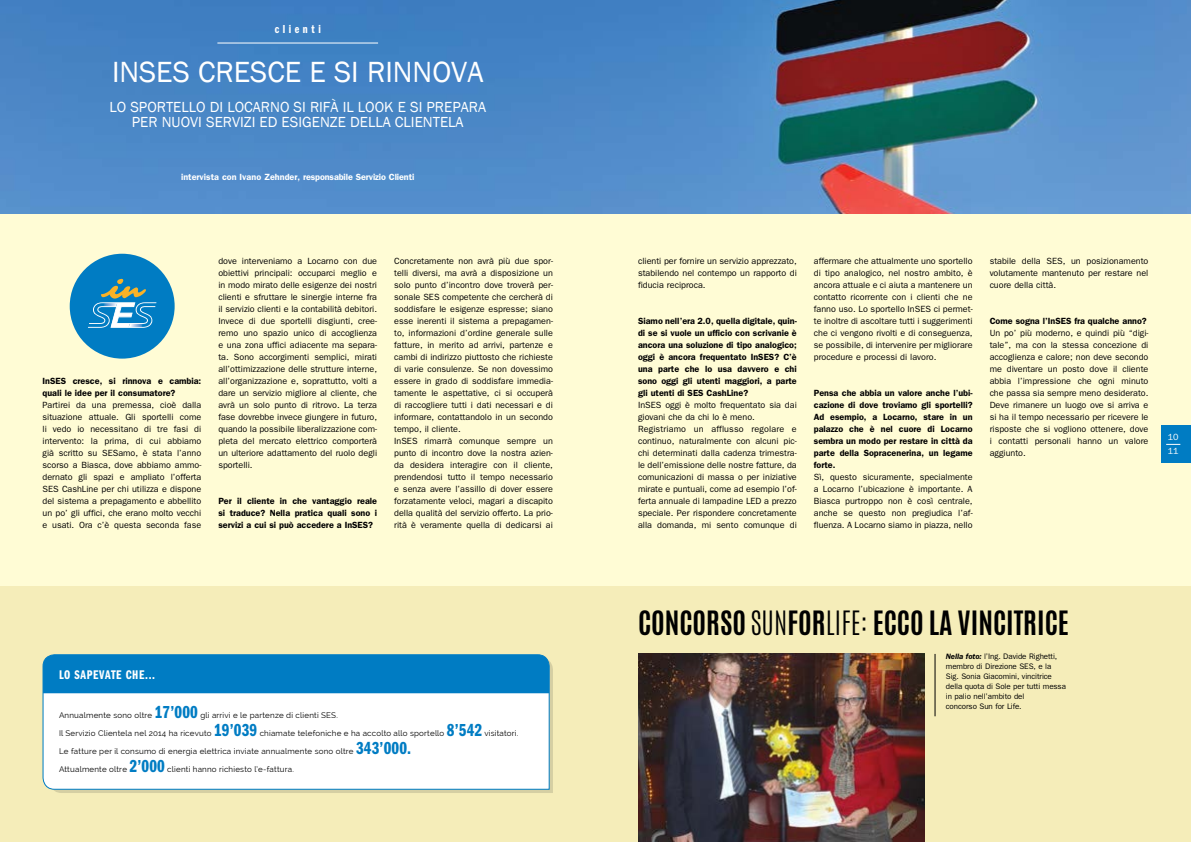
<style>
.page{position:relative;width:1191px;height:842px;background:#fff}
.page>*{position:absolute;margin:0;border:0;box-sizing:border-box;transform-origin:0 0}
.t1{font:30px "Franklin Gothic";color:#fff}
.t2{font:700 28px "Antonio";color:#000}
.t3{font:18px "ITC Franklin Gothic Std Dm Cp";letter-spacing:.01em;color:#007cc3}
.t4{font:15px/15px "Franklin Gothic";color:#fff;text-align:center}
.t5{font:13px "ITC Franklin Gothic Std Dm Cp";letter-spacing:.05em;color:#fff}
.t6{font:12px "ITC Franklin Gothic Std Dm Cp";letter-spacing:.3em;color:#fff}
.t7{font:9px/12px "ITC Franklin Gothic Std";color:#000;text-align:justify}
.t8{font:600 9px/12px "ITC Franklin Gothic Std";color:#000;text-align:justify}
.t9{font:600 9px "ITC Franklin Gothic Std";letter-spacing:-.01em;color:#fff}
.t10{font:9px/14px "ITC Franklin Gothic Std";color:#fff}
.t11{font:8px "Raleway";letter-spacing:.025em;color:#000}
.t12{font:8px/10px "ITC Franklin Gothic Std";letter-spacing:-.01em;color:#000}
.s1{font-weight:300}
.s2{font-weight:600;font-style:italic}
</style>
<div class="page">
<div style="left:0;top:213px;width:609px;height:629px;background:#fffcd5"></div>
<div style="left:0;top:587px;width:609px;height:255px;background:#f5edb9"></div>
<img style="left:0;top:0;width:595px;height:214px">
<hr style="left:217px;top:43px;width:161px;height:1px;background:#fff">
<div style="left:54px;top:662px;width:499px;height:131px;background:#d5cfa3"></div>
<div style="left:42px;top:654px;width:508px;height:136px;background:#fff"></div>
<div style="left:43px;top:655px;width:506px;height:38px;background:#007cc3"></div>
<div style="left:70px;top:254px;width:105px;height:105px;background:#007cc3;border-radius:50%"></div>
<svg style="left:88px;top:279px;width:68px;height:49px"></svg>
<div style="left:595px;top:213px;width:596px;height:629px;background:#fffcd5"></div>
<div style="left:595px;top:587px;width:596px;height:255px;background:#f5edb9"></div>
<img style="left:595px;top:0;width:596px;height:214px">
<div style="left:1161px;top:426px;width:30px;height:37px;background:#007cc3"></div>
<svg style="left:1166px;top:444px;width:14px;height:1px"></svg>
<img style="left:638px;top:654px;width:286px;height:188px">
<hr style="left:935px;top:654px;width:1px;height:62px;background:#000">
<h3 class="t6" style="left:275px;top:23px;width:48px">clienti</h3>
<h1 class="t1" style="left:112px;top:53px;width:373px">INSES CRESCE E SI RINNOVA</h1>
<h3 class="t4" style="left:109px;top:100px;width:378px">LO SPORTELLO DI LOCARNO SI RIFÀ IL LOOK E SI PREPARA<br>PER NUOVI SERVIZI ED ESIGENZE DELLA CLIENTELA</h3>
<p class="t9" style="left:181px;top:172px;width:235px">intervista con Ivano Zehnder, responsabile Servizio Clienti</p>
<p class="t8" style="left:43px;top:375px;width:160px">InSES cresce, si rinnova e cambia: quali le idee per il consumatore?</p>
<p class="t7" style="left:43px;top:399px;width:160px">Partirei da una premessa, cioè dalla situazione attuale. Gli sportelli come li vedo io necessitano di tre fasi di intervento: la prima, di cui abbiamo già scritto su SESamo, è stata l’anno scorso a Biasca, dove abbiamo ammo&shy;dernato gli spazi e ampliato l’offerta SES CashLine per chi utilizza e dispone del sistema a prepagamento e abbellito un po’ gli uffici, che erano molto vecchi e usati. Ora c’è questa seconda fase</p>
<p class="t7" style="left:218px;top:255px;width:160px">dove interveniamo a Locarno con due obiettivi principali: occuparci meglio e in modo mirato delle esigenze dei nostri clienti e sfruttare le sinergie interne fra il servizio clienti e la contabilità debitori.<br>Invece di due sportelli disgiunti, cree&shy;remo uno spazio unico di accoglienza e una zona uffici adiacente ma separa&shy;ta. Sono accorgimenti semplici, mirati all’ottimizzazione delle strutture interne, all’organizzazione e, soprattutto, volti a dare un servizio migliore al cliente, che avrà un solo punto di ritrovo. La terza fase dovrebbe invece giungere in futuro, quando la possibile liberalizzazione com&shy;pleta del mercato elettrico comporterà un ulteriore adattamento del ruolo degli sportelli.</p>
<p class="t8" style="left:218px;top:495px;width:160px">Per il cliente in che vantaggio reale si traduce? Nella pratica quali sono i servizi a cui si può accedere a InSES?</p>
<p class="t7" style="left:394px;top:255px;width:160px;text-align:left">Concretamente non avrà più due spor&shy;telli diversi, ma avrà a disposizione un solo punto d’incontro dove troverà per&shy;sonale SES competente che cercherà di soddisfare le esigenze espresse; siano esse inerenti il sistema a prepagamen&shy;to, informazioni d’ordine generale sulle fatture, in merito ad arrivi, partenze e cambi di indirizzo piuttosto che richieste di varie consulenze. Se non dovessimo essere in grado di soddisfare immedia&shy;tamente le aspettative, ci si occuperà di raccogliere tutti i dati necessari e di informare, contattandolo in un secondo tempo, il cliente.<br>InSES rimarrà comunque sempre un punto di incontro dove la nostra azien&shy;da desidera interagire con il cliente, prendendosi tutto il tempo necessario e senza avere l’assillo di dover essere forzatamente veloci, magari a discapito della qualità del servizio offerto. La prio&shy;rità è veramente quella di dedicarsi ai</p>
<h3 class="t5" style="left:59px;top:668px;width:98px">LO SAPEVATE CHE...</h3>
<p class="t11" style="left:59px;top:711px;width:95px">Annualmente sono oltre</p>
<h3 class="t3" style="left:155px;top:702px;width:45px">17’000</h3>
<p class="t11" style="left:200px;top:711px;width:139px">gli arrivi e le partenze di clienti SES.</p>
<p class="t11" style="left:59px;top:729px;width:154px">Il Servizio Clientela nel 2014 ha ricevuto</p>
<h3 class="t3" style="left:214px;top:720px;width:45px">19’039</h3>
<p class="t11" style="left:260px;top:729px;width:186px">chiamate telefoniche e ha accolto allo sportello</p>
<h3 class="t3" style="left:447px;top:720px;width:37px">8’542</h3>
<p class="t11" style="left:484px;top:729px;width:35px">visitatori.</p>
<p class="t11" style="left:59px;top:747px;width:296px">Le fatture per il consumo di energia elettrica inviate annualmente sono oltre</p>
<h3 class="t3" style="left:356px;top:738px;width:57px">343’000.</h3>
<p class="t11" style="left:59px;top:765px;width:70px">Attualmente oltre</p>
<h3 class="t3" style="left:129px;top:756px;width:37px">2’000</h3>
<p class="t11" style="left:167px;top:765px;width:128px">clienti hanno richiesto l’e-fattura.</p>
<p class="t7" style="left:638px;top:255px;width:160px">clienti per fornire un servizio apprezzato, stabilendo nel contempo un rapporto di fiducia reciproca.</p>
<p class="t8" style="left:638px;top:315px;width:160px">Siamo nell’era 2.0, quella digitale, quin&shy;di se si vuole un ufficio con scrivanie è ancora una soluzione di tipo analogico; oggi è ancora frequentato InSES? C’è una parte che lo usa davvero e chi sono oggi gli utenti maggiori, a parte gli utenti di SES CashLine?</p>
<p class="t7" style="left:638px;top:399px;width:160px;text-align:left">InSES oggi è molto frequentato sia dai giovani che da chi lo è meno.<br>Registriamo un afflusso regolare e continuo, naturalmente con alcuni pic&shy;chi determinati dalla cadenza trimestra&shy;le dell’emissione delle nostre fatture, da comunicazioni di massa o per iniziative mirate e puntuali, come ad esempio l’of&shy;ferta annuale di lampadine LED a prezzo speciale. Per rispondere concretamente alla domanda, mi sento comunque di</p>
<p class="t7" style="left:814px;top:255px;width:160px">affermare che attualmente uno sportello di tipo analogico, nel nostro ambito, è ancora attuale e ci aiuta a mantenere un contatto ricorrente con i clienti che ne fanno uso. Lo sportello InSES ci permet&shy;te inoltre di ascoltare tutti i suggerimenti che ci vengono rivolti e di conseguenza, se possibile, di intervenire per migliorare procedure e processi di lavoro.</p>
<p class="t8" style="left:814px;top:387px;width:160px">Pensa che abbia un valore anche l’ubi&shy;cazione di dove troviamo gli sportelli?<br>Ad esempio, a Locarno, stare in un palazzo che è nel cuore di Locarno sembra un modo per restare in città da parte della Sopracenerina, un legame forte.</p>
<p class="t7" style="left:814px;top:471px;width:160px">Sì, questo sicuramente, specialmente a Locarno l’ubicazione è importante. A Biasca purtroppo non è così centrale, anche se questo non pregiudica l’af&shy;fluenza. A Locarno siamo in piazza, nello</p>
<p class="t7" style="left:989px;top:255px;width:160px">stabile della SES, un posizionamento volutamente mantenuto per restare nel cuore della città.</p>
<p class="t8" style="left:989px;top:315px;width:159px">Come sogna l’InSES fra qualche anno?</p>
<p class="t7" style="left:989px;top:327px;width:160px">Un po’ più moderno, e quindi più “digi&shy;tale”, ma con la stessa concezione di accoglienza e calore; non deve secondo me diventare un posto dove il cliente abbia l’impressione che ogni minuto che passa sia sempre meno desiderato.<br>Deve rimanere un luogo ove si arriva e si ha il tempo necessario per ricevere le risposte che si vogliono ottenere, dove i contatti personali hanno un valore aggiunto.</p>
<p class="t10" style="left:1167px;top:430px;width:12px">10<br>11</p>
<h2 class="t2" style="left:638px;top:602px;width:432px">CONCORSO <span class="s1">SUN</span>FOR<span class="s1">LIFE:</span> ECCO LA VINCITRICE</h2>
<p class="t12" style="left:946px;top:652px;width:122px"><span class="s2">Nella foto:</span> l’Ing. Davide Righetti, membro di Direzione SES, e la<br>Sig. Sonia Giacomini, vincitrice della quota di Sole per tutti messa in palio nell’ambito del<br>concorso Sun for Life.</p>
</div>
